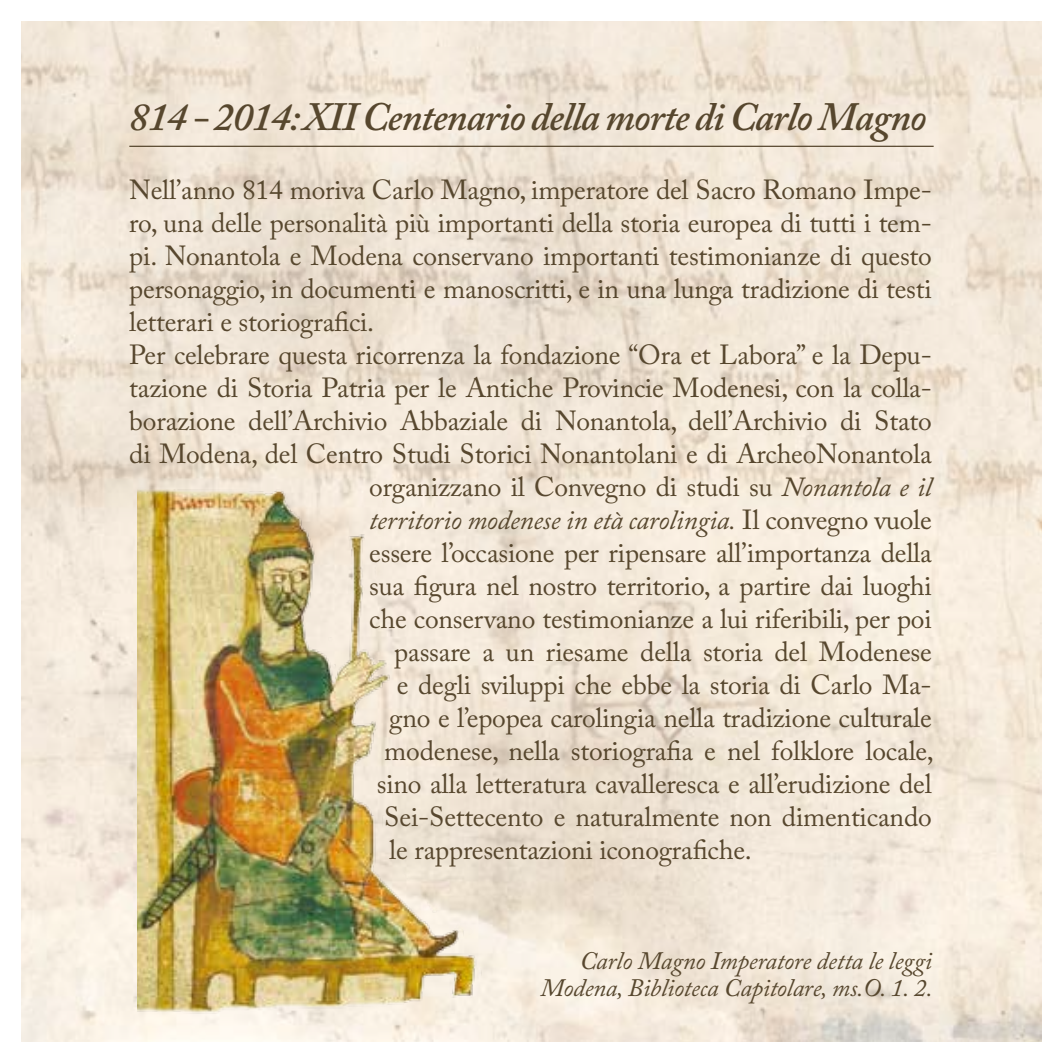
<style>
.page{position:relative;width:1063px;height:1063px;background:#fff}
.page>*{position:absolute;margin:0;border:0;box-sizing:border-box;transform-origin:0 0}
.t1{font:italic 600 40px "Adobe Caslon Pro";letter-spacing:-.025em;color:#57472e}
.t2{font:27.5px "Adobe Caslon Pro";letter-spacing:-.01em;color:#57472e}
.t3{font:italic 27.5px "Adobe Caslon Pro";letter-spacing:-.01em;color:#57472e}
.t4{font:italic 25px/27.5px "Adobe Caslon Pro";letter-spacing:-.01em;color:#57472e;text-align:right}
.s1{font-style:italic}
.s2{font-style:normal}
</style>
<div class="page">
<img style="left:21px;top:21px;width:1021px;height:1021px">
<img style="left:137px;top:482px;width:345px;height:550px">
<hr style="left:129px;top:146px;width:805px;height:1px;background:#57472e">
<h1 class="t1" style="left:129px;top:93px;width:799px">814 - 2014: XII Centenario della morte di Carlo Magno</h1>
<p class="t2" style="left:129px;top:173px;width:804px">Nell’anno 814 moriva Carlo Magno, imperatore del Sacro Romano Impe-</p>
<p class="t2" style="left:129px;top:206px;width:804px">ro, una delle personalità più importanti della storia europea di tutti i tem-</p>
<p class="t2" style="left:129px;top:239px;width:804px">pi. Nonantola e Modena conservano importanti testimonianze di questo</p>
<p class="t2" style="left:129px;top:272px;width:804px">personaggio, in documenti e manoscritti, e in una lunga tradizione di testi</p>
<p class="t2" style="left:129px;top:305px;width:246px">letterari e storiografici.</p>
<p class="t2" style="left:129px;top:338px;width:804px">Per celebrare questa ricorrenza la fondazione “Ora et Labora” e la Depu-</p>
<p class="t2" style="left:129px;top:371px;width:804px">tazione di Storia Patria per le Antiche Provincie Modenesi, con la colla-</p>
<p class="t2" style="left:129px;top:404px;width:804px">borazione dell’Archivio Abbaziale di Nonantola, dell’Archivio di Stato</p>
<p class="t2" style="left:129px;top:437px;width:804px">di Modena, del Centro Studi Storici Nonantolani e di ArcheoNonantola</p>
<p class="t2" style="left:369px;top:470px;width:564px">organizzano il Convegno di studi su <span class="s1">Nonantola e il</span></p>
<p class="t3" style="left:369px;top:503px;width:564px">territorio modenese in età carolingia. <span class="s2">Il convegno vuole</span></p>
<p class="t2" style="left:369px;top:536px;width:564px">essere l’occasione per ripensare all’importanza della</p>
<p class="t2" style="left:369px;top:569px;width:564px">sua figura nel nostro territorio, a partire dai luoghi</p>
<p class="t2" style="left:369px;top:602px;width:564px">che conservano testimonianze a lui riferibili, per poi</p>
<p class="t2" style="left:394px;top:635px;width:539px">passare a un riesame della storia del Modenese</p>
<p class="t2" style="left:397px;top:668px;width:536px">e degli sviluppi che ebbe la storia di Carlo Ma-</p>
<p class="t2" style="left:389px;top:701px;width:544px">gno e l’epopea carolingia nella tradizione culturale</p>
<p class="t2" style="left:384px;top:734px;width:551px">modenese, nella storiografia e nel folklore locale,</p>
<p class="t2" style="left:377px;top:767px;width:557px">sino alla letteratura cavalleresca e all’erudizione del</p>
<p class="t2" style="left:384px;top:800px;width:549px">Sei-Settecento e naturalmente non dimenticando</p>
<p class="t2" style="left:389px;top:833px;width:364px">le rappresentazioni iconografiche.</p>
<p class="t4" style="left:540px;top:946px;width:394px">Carlo Magno Imperatore detta le leggi<br>Modena, Biblioteca Capitolare, ms.O. 1. 2.</p>
</div>
